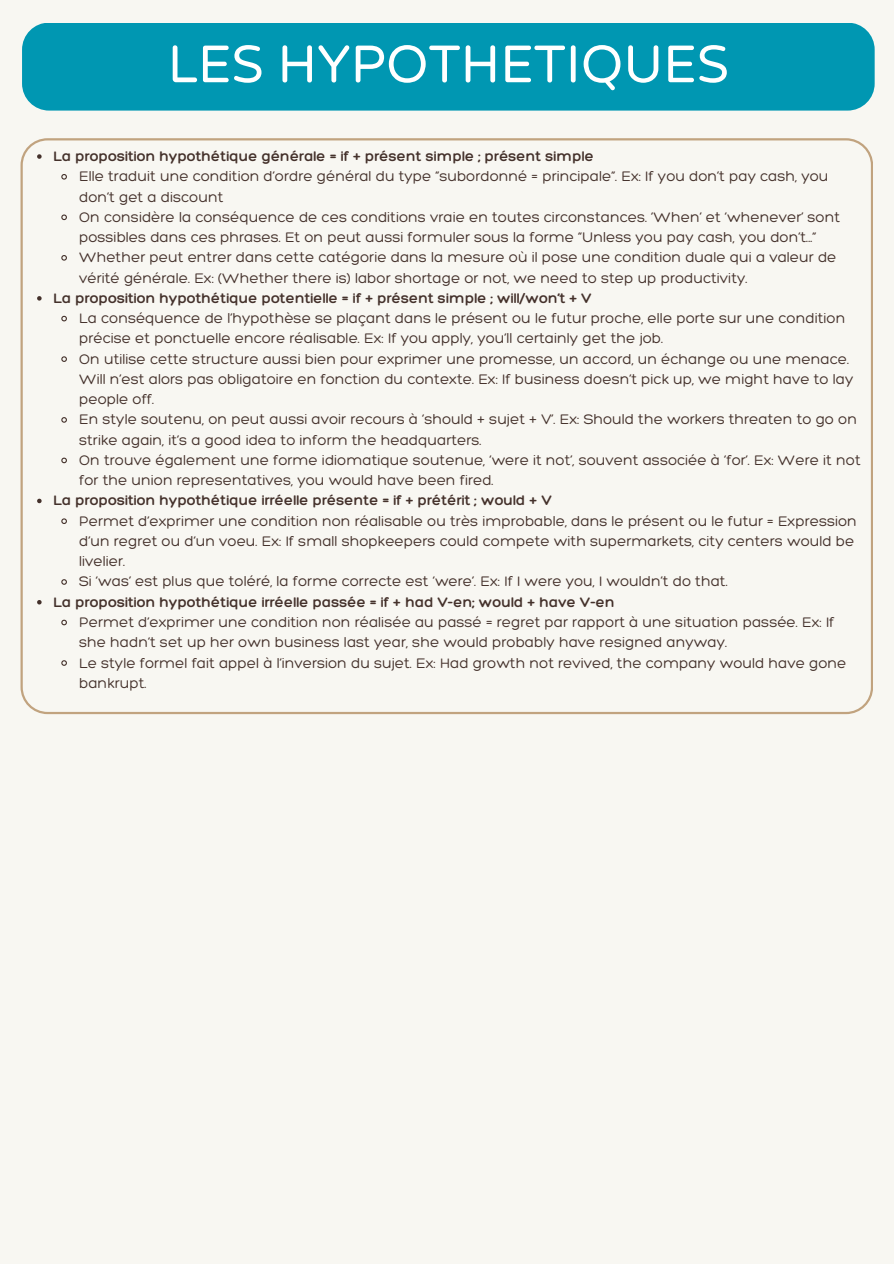
<style>
.page{position:relative;width:894px;height:1264px;background:#fff}
.page>*{position:absolute;margin:0;border:0;box-sizing:border-box;transform-origin:0 0}
.t1{font:52.5px "Varela Round";color:#fff}
.t2{font:300 15px/20.2px "Hero";color:#44312b}
.t3{font:300 15px "Hero";color:#44312b}
</style>
<div class="page">
<div style="left:0;top:0;width:893px;height:1263px;background:#f8f7f2"></div>
<div style="left:22px;top:23px;width:852px;height:88px;background:#0097b2;border-radius:27px"></div>
<svg style="left:21px;top:138px;width:851px;height:576px"></svg>
<svg style="left:37px;top:154px;width:5px;height:5px"></svg>
<svg style="left:60px;top:173px;width:8px;height:7px"></svg>
<svg style="left:60px;top:214px;width:8px;height:7px"></svg>
<svg style="left:60px;top:254px;width:8px;height:7px"></svg>
<svg style="left:37px;top:296px;width:5px;height:4px"></svg>
<svg style="left:60px;top:315px;width:8px;height:7px"></svg>
<svg style="left:60px;top:355px;width:8px;height:8px"></svg>
<svg style="left:60px;top:416px;width:8px;height:7px"></svg>
<svg style="left:60px;top:457px;width:8px;height:7px"></svg>
<svg style="left:37px;top:498px;width:5px;height:5px"></svg>
<svg style="left:60px;top:517px;width:8px;height:8px"></svg>
<svg style="left:60px;top:578px;width:8px;height:7px"></svg>
<svg style="left:37px;top:600px;width:5px;height:4px"></svg>
<svg style="left:60px;top:619px;width:8px;height:7px"></svg>
<svg style="left:60px;top:659px;width:8px;height:7px"></svg>
<h1 class="t1" style="left:167px;top:34px;width:562px">LES HYPOTHETIQUES</h1>
<p class="t3" style="left:54px;top:147px;width:542px">La proposition hypothétique générale = if + présent simple ; présent simple</p>
<p class="t2" style="left:79px;top:166px;width:750px">Elle traduit une condition d’ordre général du type “subordonné = principale”. Ex: If you don’t pay cash, you don’t get a discount</p>
<p class="t2" style="left:79px;top:206px;width:762px">On considère la conséquence de ces conditions vraie en toutes circonstances. ‘When’ et ‘whenever’ sont possibles dans ces phrases. Et on peut aussi formuler sous la forme “Unless you pay cash, you don’t...”</p>
<p class="t2" style="left:79px;top:247px;width:758px">Whether peut entrer dans cette catégorie dans la mesure où il pose une condition duale qui a valeur de vérité générale. Ex: (Whether there is) labor shortage or not, we need to step up productivity.</p>
<p class="t3" style="left:54px;top:288px;width:539px">La proposition hypothétique potentielle = if + présent simple ; will/won’t + V</p>
<p class="t2" style="left:79px;top:308px;width:767px">La conséquence de l’hypothèse se plaçant dans le présent ou le futur proche, elle porte sur une condition précise et ponctuelle encore réalisable. Ex: If you apply, you’ll certainly get the job.</p>
<p class="t2" style="left:79px;top:348px;width:775px">On utilise cette structure aussi bien pour exprimer une promesse, un accord, un échange ou une menace.<br>Will n’est alors pas obligatoire en fonction du contexte. Ex: If business doesn’t pick up, we might have to lay people off.</p>
<p class="t2" style="left:79px;top:409px;width:779px">En style soutenu, on peut aussi avoir recours à ‘should + sujet + V’. Ex: Should the workers threaten to go on strike again, it’s a good idea to inform the headquarters.</p>
<p class="t2" style="left:79px;top:449px;width:782px">On trouve également une forme idiomatique soutenue, ‘were it not’, souvent associée à ‘for’. Ex: Were it not for the union representatives, you would have been fired.</p>
<p class="t3" style="left:54px;top:491px;width:499px">La proposition hypothétique irréelle présente = if + prétérit ; would + V</p>
<p class="t2" style="left:79px;top:510px;width:779px">Permet d’exprimer une condition non réalisable ou très improbable, dans le présent ou le futur = Expression d’un regret ou d’un voeu. Ex: If small shopkeepers could compete with supermarkets, city centers would be livelier.</p>
<p class="t2" style="left:79px;top:571px;width:650px">Si ‘was’ est plus que toléré, la forme correcte est ‘were’. Ex: If I were you, I wouldn’t do that.</p>
<p class="t3" style="left:54px;top:592px;width:562px">La proposition hypothétique irréelle passée = if + had V-en; would + have V-en</p>
<p class="t2" style="left:79px;top:611px;width:756px">Permet d’exprimer une condition non réalisée au passé = regret par rapport à une situation passée. Ex: If she hadn’t set up her own business last year, she would probably have resigned anyway.</p>
<p class="t2" style="left:79px;top:652px;width:768px">Le style formel fait appel à l’inversion du sujet. Ex: Had growth not revived, the company would have gone bankrupt.</p>
</div>
